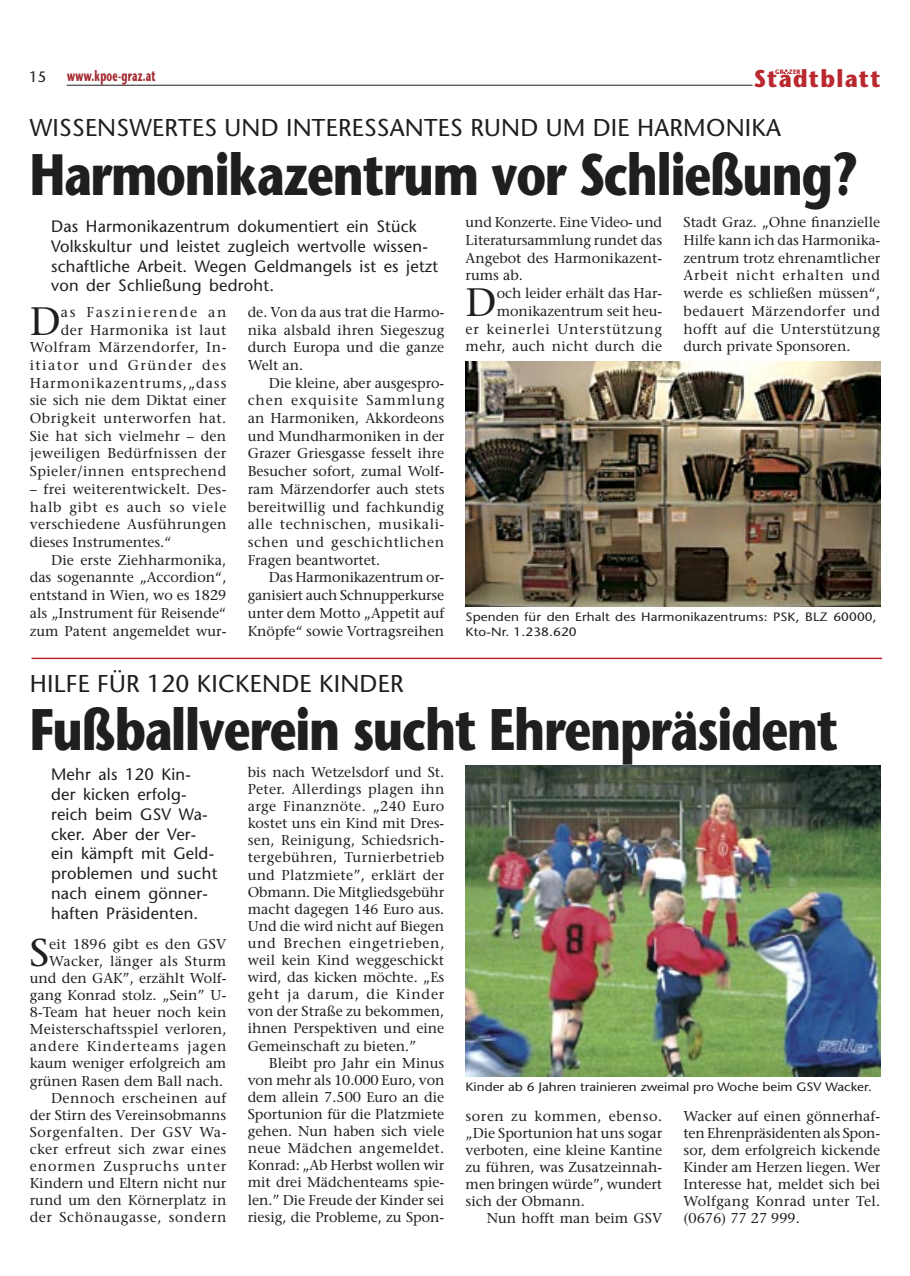
<style>
.page{position:relative;width:910px;height:1276px;background:#fff}
.page>*{position:absolute;margin:0;border:0;box-sizing:border-box;transform-origin:0 0}
.t1{font:700 58.5px "Stone Sans";letter-spacing:-.025em;color:#1f1f1f;scale:.8 1}
.t2{font:39.6px "Stone Serif";color:#1f1f1f}
.t3{font:38.7px "Stone Serif";color:#1f1f1f}
.t4{font:24.3px "Stone Sans";letter-spacing:.01em;color:#1f1f1f}
.t5{font:700 24.3px "Stone Sans";letter-spacing:.06em;color:#b9292f;scale:.9 1}
.t6{font:16.5px/19.8px "Stone Sans";letter-spacing:.015em;color:#1f1f1f}
.t7{font:700 15px "Stone Sans";letter-spacing:.03em;color:#a22b30;scale:.6 1}
.t8{font:15px "Stone Sans";color:#1f1f1f}
.t9{font:14.25px/17.1px "Stone Serif";letter-spacing:.005em;color:#1f1f1f;text-align:justify}
.t10{font:14.25px/17.7px "Stone Serif";letter-spacing:.035em;color:#1f1f1f;text-align:right}
.t11{font:12.15px/15px "Stone Sans";letter-spacing:.01em;color:#1f1f1f;scale:1.11 1}
.t12{font:700 6.45px "Stone Sans";letter-spacing:.06em;color:#b9292f;scale:.9 1}
</style>
<div class="page">
<hr style="left:67px;top:85px;width:685px;height:1px;background:#1f1f1f">
<svg style="left:783px;top:69px;width:6px;height:5px"></svg>
<hr style="left:32px;top:657px;width:850px;height:2px;background:#b9292f">
<img style="left:466px;top:765px;width:414px;height:311px">
<img style="left:466px;top:361px;width:414px;height:246px">
<p class="t12" style="left:775px;top:67px;width:29px">GRAZER</p>
<p class="t8" style="left:29px;top:67px;width:19px">15</p>
<p class="t7" style="left:67px;top:66px;width:149px">www.kpoe-graz.at</p>
<h3 class="t5" style="left:754px;top:64px;width:142px">Stadtblatt</h3>
<h3 class="t4" style="left:30px;top:113px;width:753px">WISSENSWERTES UND INTERESSANTES RUND UM DIE HARMONIKA</h3>
<h1 class="t1" style="left:30px;top:137px;width:1037px">Harmonikazentrum vor Schließung?</h1>
<p class="t6" style="left:51px;top:216px;width:389px">Das Harmonikazentrum dokumentiert ein Stück Volkskultur und leistet zugleich wertvolle wissen&shy;schaftliche Arbeit. Wegen Geldmangels ist es jetzt von der Schließung bedroht.</p>
<p class="t9" style="left:466px;top:213px;width:198px;line-height:17.7px">und Konzerte. Eine Video- und Literatursammlung rundet das Angebot des Harmonikazent&shy;rums ab.</p>
<h2 class="t2" style="left:466px;top:278px;width:33px">D</h2>
<p class="t9" style="left:683px;top:213px;width:198px;line-height:17.7px">Stadt Graz. „Ohne finanzielle Hilfe kann ich das Harmonika&shy;zentrum trotz ehrenamtlicher Arbeit nicht erhalten und werde es schließen müssen“, bedauert Märzendorfer und hofft auf die Unterstützung durch private Sponsoren.</p>
<p class="t9" style="left:466px;top:284px;width:198px;line-height:17.7px;text-align:right">och leider erhält das Har&shy;monikazentrum seit heu-<br>er keinerlei Unterstützung mehr, auch nicht durch die</p>
<p class="t10" style="left:30px;top:303px;width:198px">as Faszinierende an<br>der Harmonika ist laut<br>Wolfram Märzendorfer, In&shy;itiator und Gründer des<br>Harmonikazentrums,„dass sie sich nie dem Diktat einer<br>Obrigkeit unterworfen hat.<br>Sie hat sich vielmehr – den jeweiligen Bedürfnissen der<br>Spieler/innen entsprechend</p>
<p class="t9" style="left:30px;top:480px;width:198px;line-height:17.7px">– frei weiterentwickelt. Des&shy;halb gibt es auch so viele verschiedene Ausführungen dieses Instrumentes.“</p>
<p class="t9" style="left:30px;top:551px;width:198px;line-height:17.7px;text-indent:21px">Die erste Ziehharmonika, das sogenannte „Accordion“, entstand in Wien, wo es 1829 als „Instrument für Reisende“ zum Patent angemeldet wur-</p>
<p class="t9" style="left:248px;top:303px;width:198px;line-height:17.7px">de. Von da aus trat die Harmo&shy;nika alsbald ihren Siegeszug durch Europa und die ganze Welt an.</p>
<p class="t9" style="left:248px;top:374px;width:198px;line-height:17.7px;text-indent:21px">Die kleine, aber ausgespro&shy;chen exquisite Sammlung an Harmoniken, Akkordeons und Mundharmoniken in der Grazer Griesgasse fesselt ihre Besucher sofort, zumal Wolf&shy;ram Märzendorfer auch stets bereitwillig und fachkundig alle technischen, musikali&shy;schen und geschichtlichen Fragen beantwortet.</p>
<p class="t9" style="left:248px;top:568px;width:198px;line-height:17.7px;text-indent:21px">Das Harmonikazentrum or&shy;ganisiert auch Schnupperkurse unter dem Motto „Appetit auf Knöpfe“ sowie Vortragsreihen</p>
<h2 class="t2" style="left:30px;top:296px;width:33px">D</h2>
<p class="t11" style="left:466px;top:609px;width:372px">Spenden für den Erhalt des Harmonikazentrums: PSK, BLZ 60000,<br>Kto-Nr. 1.238.620</p>
<h3 class="t4" style="left:30px;top:668px;width:375px">HILFE FÜR 120 KICKENDE KINDER</h3>
<h1 class="t1" style="left:30px;top:693px;width:1012px">Fußballverein sucht Ehrenpräsident</h1>
<p class="t6" style="left:51px;top:764px;width:168px">Mehr als 120 Kin&shy;der kicken erfolg&shy;reich beim GSV Wa&shy;cker. Aber der Ver&shy;ein kämpft mit Geld&shy;problemen und sucht nach einem gönner&shy;haften Präsidenten.</p>
<p class="t9" style="left:248px;top:763px;width:198px">bis nach Wetzelsdorf und St.<br>Peter. Allerdings plagen ihn arge Finanznöte. „240 Euro kostet uns ein Kind mit Dres&shy;sen, Reinigung, Schiedsrich&shy;tergebühren, Turnierbetrieb und Platzmiete”, erklärt der Obmann. Die Mitgliedsgebühr macht dagegen 146 Euro aus.<br>Und die wird nicht auf Biegen und Brechen eingetrieben, weil kein Kind weggeschickt wird, das kicken möchte. „Es geht ja darum, die Kinder von der Straße zu bekommen, ihnen Perspektiven und eine Gemeinschaft zu bieten.”</p>
<p class="t9" style="left:248px;top:1054px;width:198px;text-indent:21px">Bleibt pro Jahr ein Minus von mehr als 10.000 Euro, von dem allein 7.500 Euro an die Sportunion für die Platzmiete gehen. Nun haben sich viele neue Mädchen angemeldet.<br>Konrad: „Ab Herbst wollen wir mit drei Mädchenteams spie&shy;len.” Die Freude der Kinder sei riesig, die Probleme, zu Spon-</p>
<h3 class="t3" style="left:30px;top:928px;width:21px">S</h3>
<p class="t9" style="left:30px;top:935px;width:198px;text-align:right">eit 1896 gibt es den GSV<br>Wacker, länger als Sturm und den GAK”, erzählt Wolf&shy;gang Konrad stolz. „Sein” U-<br>8-Team hat heuer noch kein<br>Meisterschaftsspiel verloren, andere Kinderteams jagen kaum weniger erfolgreich am grünen Rasen dem Ball nach.<br>Dennoch erscheinen auf der Stirn des Vereinsobmanns<br>Sorgenfalten. Der GSV Wa&shy;cker erfreut sich zwar eines enormen Zuspruchs unter<br>Kindern und Eltern nicht nur rund um den Körnerplatz in der Schönaugasse, sondern</p>
<p class="t11" style="left:466px;top:1079px;width:368px">Kinder ab 6 Jahren trainieren zweimal pro Woche beim GSV Wacker.</p>
<p class="t9" style="left:683px;top:1107px;width:198px">Wacker auf einen gönnerhaf&shy;ten Ehrenpräsidenten als Spon&shy;sor, dem erfolgreich kickende Kinder am Herzen liegen. Wer Interesse hat, meldet sich bei Wolfgang Konrad unter Tel. (0676) 77 27 999.</p>
<p class="t9" style="left:466px;top:1107px;width:198px">soren zu kommen, ebenso. „Die Sportunion hat uns sogar verboten, eine kleine Kantine zu führen, was Zusatzeinnah&shy;men bringen würde”, wundert sich der Obmann.</p>
<p class="t9" style="left:487px;top:1209px;width:177px">Nun hofft man beim GSV</p>
</div>
